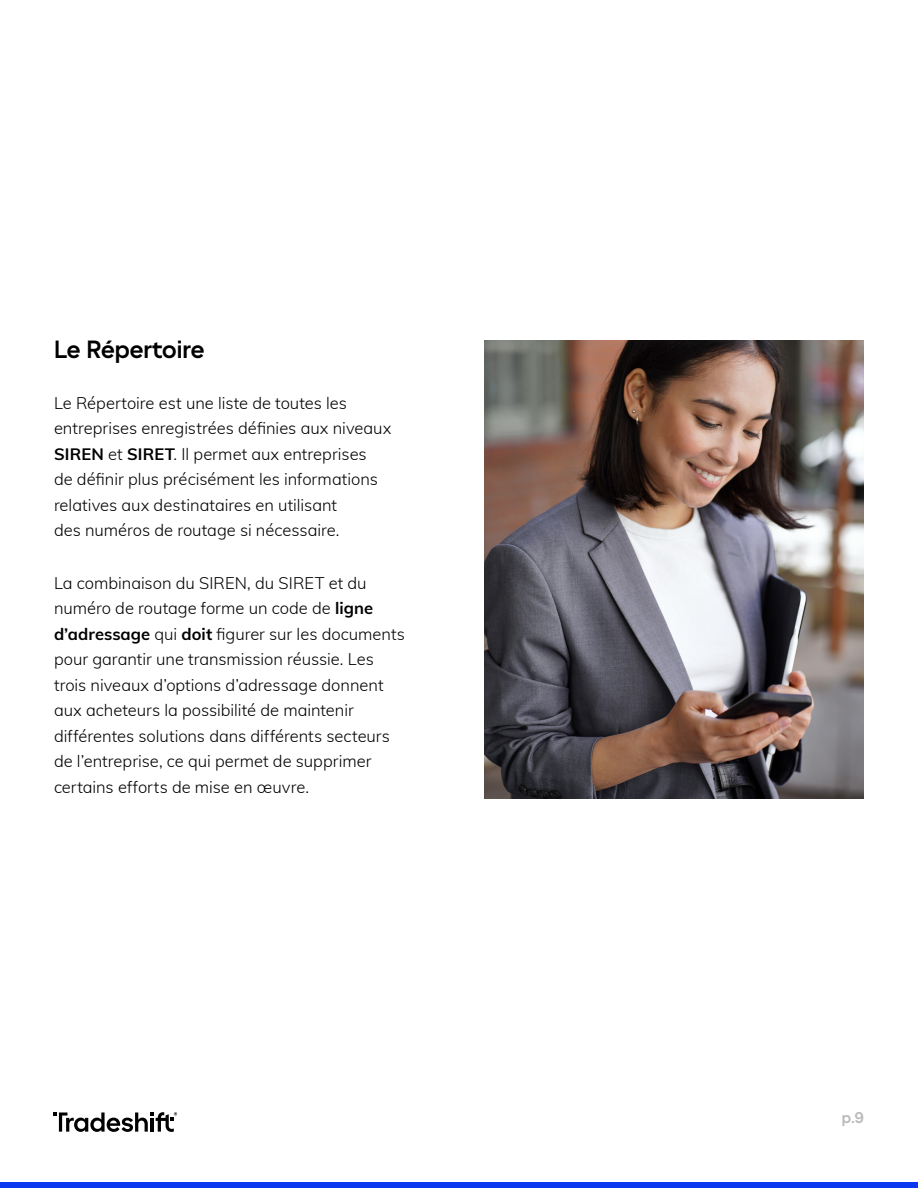
<style>
.page{position:relative;width:918px;height:1188px;background:#fff}
.page>*{position:absolute;margin:0;border:0;box-sizing:border-box;transform-origin:0 0}
.t1{font:500 24px "Tradeshift";color:#000}
.t2{font:300 16.5px/25.5px "Muli";color:#000}
.t3{font:500 15px "Tradeshift";color:#b9b9b9}
.s1{font-weight:700}
</style>
<div class="page">
<svg style="left:54px;top:1112px;width:123px;height:20px"></svg>
<div style="left:0;top:1182px;width:918px;height:6px;background:#0a37f0"></div>
<img style="left:485px;top:340px;width:379px;height:458px">
<h1 class="t1" style="left:54px;top:333px;width:152px">Le Répertoire</h1>
<p class="t2" style="left:54px;top:389px;width:339px">Le Répertoire est une liste de toutes les entreprises enregistrées définies aux niveaux <span class="s1">SIREN</span> et <span class="s1">SIRET</span>. Il permet aux entreprises<br>de définir plus précisément les informations relatives aux destinataires en utilisant<br>des numéros de routage si nécessaire.</p>
<p class="t2" style="left:54px;top:569px;width:353px">La combinaison du SIREN, du SIRET et du numéro de routage forme un code de <span class="s1">ligne d’adressage</span> qui <span class="s1">doit</span> figurer sur les documents pour garantir une transmission réussie. Les trois niveaux d’options d’adressage donnent aux acheteurs la possibilité de maintenir différentes solutions dans différents secteurs de l’entreprise, ce qui permet de supprimer certains efforts de mise en œuvre.</p>
<p class="t3" style="left:842px;top:1108px;width:24px">p.9</p>
</div>
